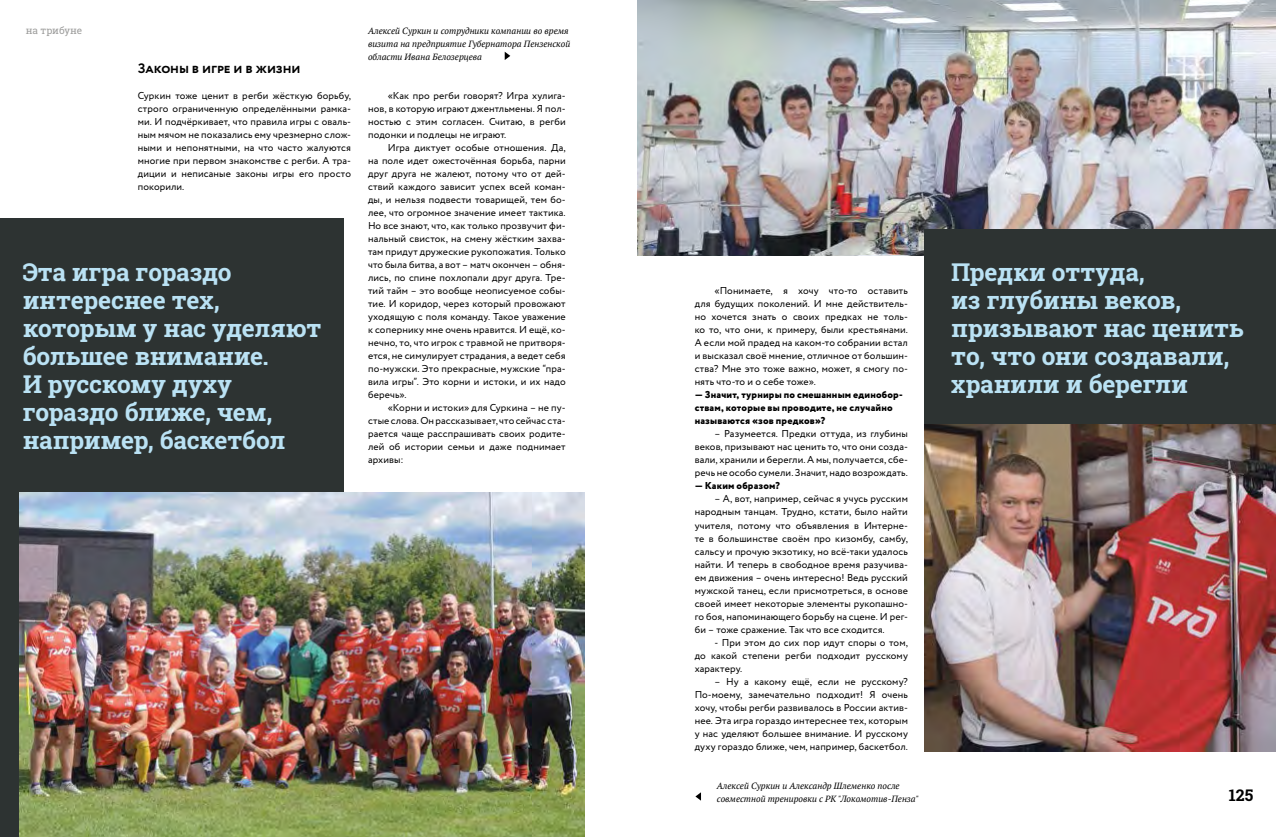
<style>
.page{position:relative;width:1276px;height:837px;background:#fff}
.page>*{position:absolute;margin:0;border:0;box-sizing:border-box;transform-origin:0 0}
.t1{font:700 24.5px/28px "Roboto Slab";letter-spacing:-.01em;color:#bae2f4}
.t2{font:700 16px "Roboto Slab";color:#000}
.t3{font:700 13.6px "Circe";letter-spacing:.075em;color:#000}
.t4{font:10px/13px "Circe";letter-spacing:.01em;color:#000;text-align:justify}
.t5{font:800 10px/13px "Circe";letter-spacing:.015em;color:#000}
.t6{font:10px "Roboto Slab";letter-spacing:-.01em;color:#9d9d9c}
.t7{font:italic 9px/13px "PT Serif";color:#000}
</style>
<div class="page">
<div style="left:0;top:219px;width:343px;height:617px;background:#2d3332"></div>
<img style="left:19px;top:492px;width:565px;height:344px">
<img style="left:638px;top:0;width:638px;height:255px">
<div style="left:925px;top:229px;width:351px;height:221px;background:#2d3332"></div>
<img style="left:925px;top:424px;width:351px;height:327px">
<svg style="left:505px;top:52px;width:5px;height:8px"></svg>
<svg style="left:695px;top:792px;width:6px;height:8px"></svg>
<p class="t6" style="left:26px;top:24px;width:58px">на трибуне</p>
<p class="t7" style="left:368px;top:24px;width:204px">Алексей Суркин и сотрудники компании во время визита на предприятие Губернатора Пензенской области Ивана Белозерцева</p>
<h3 class="t3" style="left:138px;top:59px;width:164px">Законы в игре и в жизни</h3>
<p class="t4" style="left:138px;top:89px;width:215px">Суркин тоже ценит в регби жёсткую борьбу, строго ограниченную определёнными рамка&shy;ми. И подчёркивает, что правила игры с оваль&shy;ным мячом не показались ему чрезмерно слож&shy;ными и непонятными, на что часто жалуются многие при первом знакомстве с регби. А тра&shy;диции и неписаные законы игры его просто покорили.</p>
<p class="t4" style="left:368px;top:89px;width:199px;text-indent:20px">«Как про регби говорят? Игра хулига&shy;нов, в которую играют джентльмены. Я пол&shy;ностью с этим согласен. Считаю, в регби подонки и подлецы не играют.</p>
<p class="t4" style="left:368px;top:141px;width:199px;text-indent:20px">Игра диктует особые отношения. Да, на поле идет ожесточённая борьба, парни друг друга не жалеют, потому что от дей&shy;ствий каждого зависит успех всей коман&shy;ды, и нельзя подвести товарищей, тем бо&shy;лее, что огромное значение имеет тактика.<br>Но все знают, что, как только прозвучит фи&shy;нальный свисток, на смену жёстким захва&shy;там придут дружеские рукопожатия. Только что была битва, а вот – матч окончен – обня&shy;лись, по спине похлопали друг друга. Тре&shy;тий тайм – это вообще неописуемое собы&shy;тие. И коридор, через который провожают уходящую с поля команду. Такое уважение к сопернику мне очень нравится. И ещё, ко&shy;нечно, то, что игрок с травмой не притворя&shy;ется, не симулирует страдания, а ведет себя по-мужски. Это прекрасные, мужские “пра&shy;вила игры”. Это корни и истоки, и их надо беречь».</p>
<p class="t4" style="left:368px;top:401px;width:199px;text-indent:20px">«Корни и истоки» для Суркина – не пу&shy;стые слова. Он рассказывает, что сейчас ста&shy;рается чаще расспрашивать своих родите&shy;лей об истории семьи и даже поднимает архивы:</p>
<h1 class="t1" style="left:23px;top:258px;width:300px">Эта игра гораздо интереснее тех, которым у нас уделяют большее внимание.<br>И русскому духу гораздо ближе, чем, например, баскетбол</h1>
<p class="t4" style="left:694px;top:284px;width:215px;text-indent:20px">«Понимаете, я хочу что-то оставить для будущих поколений. И мне действитель&shy;но хочется знать о своих предках не толь&shy;ко то, что они, к примеру, были крестьянами.<br>А если мой прадед на каком-то собрании встал и высказал своё мнение, отличное от большин&shy;ства? Мне это тоже важно, может, я смогу по&shy;нять что-то и о себе тоже».</p>
<p class="t5" style="left:694px;top:389px;width:210px">— Значит, турниры по смешанным единобор&shy;ствам, которые вы проводите, не случайно называются «зов предков»?</p>
<p class="t4" style="left:694px;top:427px;width:215px;text-indent:20px">– Разумеется. Предки оттуда, из глубины веков, призывают нас ценить то, что они созда&shy;вали, хранили и берегли. А мы, получается, сбе&shy;речь не особо сумели. Значит, надо возрождать.</p>
<p class="t5" style="left:694px;top:480px;width:87px">— Каким образом?</p>
<p class="t4" style="left:694px;top:492px;width:215px;text-indent:20px">– А, вот, например, сейчас я учусь русским народным танцам. Трудно, кстати, было найти учителя, потому что объявления в Интерне&shy;те в большинстве своём про кизомбу, самбу, сальсу и прочую экзотику, но всё-таки удалось найти. И теперь в свободное время разучива&shy;ем движения – очень интересно! Ведь русский мужской танец, если присмотреться, в основе своей имеет некоторые элементы рукопашно&shy;го боя, напоминающего борьбу на сцене. И рег&shy;би – тоже сражение. Так что все сходится.</p>
<p class="t4" style="left:694px;top:635px;width:215px;text-indent:20px">- При этом до сих пор идут споры о том, до какой степени регби подходит русскому характеру.</p>
<p class="t4" style="left:694px;top:674px;width:215px;text-indent:20px">– Ну а какому ещё, если не русскому?<br>По-моему, замечательно подходит! Я очень хочу, чтобы регби развивалось в России актив&shy;нее. Эта игра гораздо интереснее тех, которым у нас уделяют большее внимание. И русскому духу гораздо ближе, чем, например, баскетбол.</p>
<h1 class="t1" style="left:951px;top:258px;width:294px">Предки оттуда,<br>из глубины веков, призывают нас ценить то, что они создавали, хранили и берегли</h1>
<p class="t7" style="left:717px;top:778px;width:203px">Алексей Суркин и Александр Шлеменко после совместной тренировки с РК "Локомотив-Пенза"</p>
<h2 class="t2" style="left:1228px;top:783px;width:26px">125</h2>
</div>
